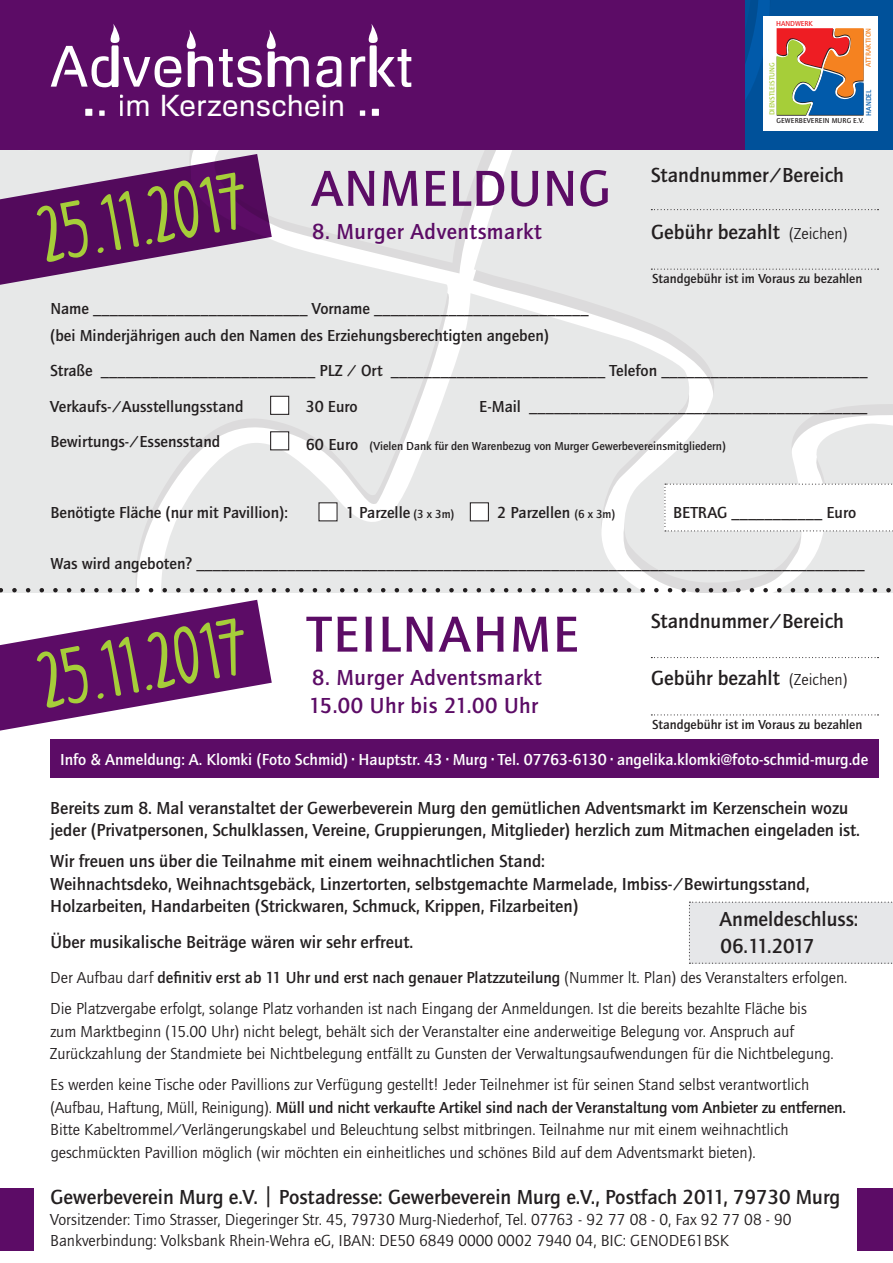
<style>
.page{position:relative;width:893px;height:1263px;background:#fff}
.page>*{position:absolute;margin:0;border:0;box-sizing:border-box;transform-origin:0 0}
.t1{font:500 80.85px "Quay Sans";letter-spacing:.015em;color:#231f20}
.t2{font:75px "KG Luckofthe Irish";color:#a6ce39}
.t3{font:56.85px "Foobar Pro";letter-spacing:.025em;color:#fff}
.t4{font:500 52.35px "Quay Sans";letter-spacing:.03em;color:#5c0c66}
.t5{font:29.55px "Foobar Pro";letter-spacing:.02em;color:#fff}
.t6{font:500 22.5px "Quay Sans";letter-spacing:.025em;color:#5c0c66}
.t7{font:500 21px "Quay Sans";color:#231f20}
.t8{font:500 18px/22.5px "Quay Sans";color:#231f20}
.t9{font:16.5px/22.5px "Quay Sans";color:#231f20}
.t10{font:500 16.5px/27px "Quay Sans";color:#231f20}
.t11{font:500 16.5px "Quay Sans";color:#fff}
.t12{font:500 13.5px "Quay Sans";color:#231f20}
.t13{font:500 12px "Quay Sans";color:#231f20}
.t14{font:500 7.35px "Quay Sans";letter-spacing:.015em;color:#231f20}
.t15{font:500 7.35px "Quay Sans";color:#a6ce39}
.t16{font:500 7.35px "Quay Sans";color:#f58220}
.t17{font:500 7.35px "Quay Sans";color:#ee1d23}
.t18{font:500 7.35px "Quay Sans";color:#015aaa}
.s1{font-weight:400;font-size:16.5px}
.s2{font-size:16.5px}
.s3{font-size:12px}
.s4{font-weight:500}
</style>
<div class="page">
<svg style="left:0;top:600px;width:272px;height:131px"></svg>
<svg style="left:474px;top:0;width:419px;height:293px;background:#c8d4de"></svg>
<svg style="left:452px;top:293px;width:441px;height:295px;background:#e8e9e9"></svg>
<svg style="left:0;top:150px;width:452px;height:438px;background:#d7cfd9"></svg>
<div style="left:764px;top:16px;width:114px;height:115px;background:#fff"></div>
<svg style="left:777px;top:28px;width:87px;height:88px;background:#9f7957"></svg>
<div style="left:50px;top:740px;width:828px;height:38px;background:#5c0c66"></div>
<div style="left:0;top:1188px;width:33px;height:62px;background:#5c0c66"></div>
<div style="left:857px;top:1188px;width:36px;height:62px;background:#5c0c66"></div>
<svg style="left:651px;top:209px;width:227px;height:1px"></svg>
<svg style="left:651px;top:657px;width:227px;height:1px"></svg>
<svg style="left:651px;top:269px;width:227px;height:1px"></svg>
<svg style="left:651px;top:714px;width:227px;height:1px"></svg>
<svg style="left:664px;top:484px;width:229px;height:47px"></svg>
<div style="left:689px;top:902px;width:204px;height:62px;background:#e6e7e9"></div>
<div style="left:271px;top:396px;width:18px;height:18px;background:#fff"></div>
<div style="left:270px;top:396px;width:19px;height:19px;border:1px solid #231f20"></div>
<div style="left:271px;top:432px;width:18px;height:18px;background:#fff"></div>
<div style="left:270px;top:431px;width:19px;height:19px;border:1px solid #231f20"></div>
<div style="left:319px;top:503px;width:18px;height:18px;background:#fff"></div>
<div style="left:470px;top:503px;width:18px;height:18px;background:#fff"></div>
<div style="left:470px;top:502px;width:19px;height:19px;border:1px solid #231f20"></div>
<svg style="left:0;top:588px;width:893px;height:4px;background:#b2b2b2"></svg>
<div style="left:0;top:0;width:744px;height:150px;background:#5c0c66"></div>
<svg style="left:99px;top:110px;width:6px;height:6px"></svg>
<svg style="left:360px;top:110px;width:5px;height:6px"></svg>
<svg style="left:85px;top:109px;width:7px;height:7px"></svg>
<svg style="left:372px;top:109px;width:7px;height:7px"></svg>
<svg style="left:110px;top:24px;width:10px;height:63px"></svg>
<svg style="left:186px;top:30px;width:10px;height:19px"></svg>
<div style="left:188px;top:51px;width:7px;height:36px;background:#fff"></div>
<svg style="left:266px;top:30px;width:10px;height:19px"></svg>
<div style="left:268px;top:51px;width:7px;height:36px;background:#fff"></div>
<svg style="left:368px;top:24px;width:10px;height:63px"></svg>
<h3 class="t3" style="left:50px;top:33px;width:364px">Adventsmarkt</h3>
<h3 class="t5" style="left:119px;top:88px;width:228px">im Kerzenschein</h3>
<p class="t2" style="left:32px;top:189px;width:211px;rotate:-10deg">25.11.2017</p>
<p class="t4" style="left:311px;top:159px;width:301px">ANMELDUNG</p>
<p class="t6" style="left:312px;top:219px;width:231px">8. Murger Adventsmarkt</p>
<p class="t17" style="left:776px;top:20px;width:38px">HANDWERK</p>
<p class="t15" style="left:768px;top:115px;width:54px;rotate:-90deg">DIENSTLEISTUNG</p>
<p class="t16" style="left:864px;top:67px;width:41px;rotate:-90deg">ATTRAKTION</p>
<p class="t18" style="left:864px;top:116px;width:27px;rotate:-90deg">HANDEL</p>
<p class="t14" style="left:776px;top:116px;width:89px">GEWERBEVEREIN MURG E.V.</p>
<p class="t7" style="left:651px;top:164px;width:195px">Standnummer/Bereich</p>
<p class="t7" style="left:651px;top:221px;width:197px">Gebühr bezahlt <span class="s1">(Zeichen)</span></p>
<p class="t12" style="left:652px;top:271px;width:212px">Standgebühr ist im Voraus zu bezahlen</p>
<p class="t10" style="left:50px;top:295px;width:540px">Name __________________________ Vorname __________________________ (bei Minderjährigen auch den Namen des Erziehungsberechtigten angeben)</p>
<p class="t10" style="left:50px;top:358px;width:819px">Straße __________________________ PLZ / Ort __________________________ Telefon _________________________</p>
<p class="t10" style="left:50px;top:393px;width:195px">Verkaufs-/Ausstellungsstand</p>
<p class="t10" style="left:306px;top:393px;width:54px">30 Euro</p>
<p class="t10" style="left:479px;top:393px;width:390px">E-Mail _________________________________________</p>
<p class="t10" style="left:50px;top:429px;width:171px">Bewirtungs-/Essensstand</p>
<p class="t13" style="left:306px;top:440px;width:422px"><span class="s2">60€Euro</span> (Vielen Dank für den Warenbezug von Murger Gewerbevereinsmitgliedern)</p>
<p class="t10" style="left:50px;top:500px;width:239px">Benötigte Fläche (nur mit Pavillion):</p>
<p class="t10" style="left:346px;top:500px;width:110px">1 Parzelle <span class="s3">(3 x 3m)</span></p>
<p class="t10" style="left:497px;top:500px;width:120px">2 Parzellen <span class="s3">(6 x 3m)</span></p>
<p class="t10" style="left:673px;top:500px;width:185px">BETRAG ___________ Euro</p>
<p class="t10" style="left:50px;top:550px;width:816px">Was wird angeboten? _________________________________________________________________________________</p>
<p class="t2" style="left:32px;top:635px;width:211px;rotate:-10deg">25.11.2017</p>
<p class="t4" style="left:307px;top:605px;width:273px">TEILNAHME</p>
<p class="t6" style="left:312px;top:664px;width:231px">8. Murger Adventsmarkt</p>
<p class="t6" style="left:309px;top:693px;width:231px">15.00 Uhr bis 21.00 Uhr</p>
<p class="t7" style="left:651px;top:609px;width:195px">Standnummer/Bereich</p>
<p class="t7" style="left:651px;top:666px;width:197px">Gebühr bezahlt <span class="s1">(Zeichen)</span></p>
<p class="t12" style="left:652px;top:717px;width:212px">Standgebühr ist im Voraus zu bezahlen</p>
<p class="t11" style="left:60px;top:750px;width:810px">Info &amp; Anmeldung: A. Klomki (Foto Schmid) · Hauptstr. 43 · Murg · Tel. 07763-6130 · angelika.klomki@foto-schmid-murg.de</p>
<p class="t8" style="left:50px;top:797px;width:811px">Bereits zum 8. Mal veranstaltet der Gewerbeverein Murg den gemütlichen Adventsmarkt im Kerzenschein wozu jeder (Privatpersonen, Schulklassen, Vereine, Gruppierungen, Mitglieder) herzlich zum Mitmachen eingeladen ist.</p>
<p class="t8" style="left:50px;top:850px;width:761px">Wir freuen uns über die Teilnahme mit einem weihnachtlichen Stand:<br>Weihnachtsdeko, Weihnachtsgebäck, Linzertorten, selbstgemachte Marmelade, Imbiss-/Bewirtungsstand,<br>Holzarbeiten, Handarbeiten (Strickwaren, Schmuck, Krippen, Filzarbeiten)</p>
<p class="t8" style="left:50px;top:931px;width:364px">Über musikalische Beiträge wären wir sehr erfreut.</p>
<p class="t9" style="left:50px;top:967px;width:799px">Der Aufbau darf <span class="s4">definitiv erst ab 11 Uhr und erst nach genauer Platzzuteilung</span> (Nummer lt. Plan) des Veranstalters erfolgen.</p>
<p class="t9" style="left:50px;top:998px;width:785px">Die Platzvergabe erfolgt, solange Platz vorhanden ist nach Eingang der Anmeldungen. Ist die bereits bezahlte Fläche bis zum Marktbeginn (15.00 Uhr) nicht belegt, behält sich der Veranstalter eine anderweitige Belegung vor. Anspruch auf<br>Zurückzahlung der Standmiete bei Nichtbelegung entfällt zu Gunsten der Verwaltungsaufwendungen für die Nichtbelegung.</p>
<p class="t9" style="left:50px;top:1074px;width:797px">Es werden keine Tische oder Pavillions zur Verfügung gestellt! Jeder Teilnehmer ist für seinen Stand selbst verantwortlich (Aufbau, Haftung, Müll, Reinigung). <span class="s4">Müll und nicht verkaufte Artikel sind nach der Veranstaltung vom Anbieter zu entfernen.<br></span>Bitte Kabeltrommel/Verlängerungskabel und Beleuchtung selbst mitbringen. Teilnahme nur mit einem weihnachtlich geschmückten Pavillion möglich (wir möchten ein einheitliches und schönes Bild auf dem Adventsmarkt bieten).</p>
<h1 class="t1" style="left:18px;top:798px;width:884px">EWERBEVEREIN MURG E.V</h1>
<p class="t7" style="left:720px;top:907px;width:140px">Anmeldeschluss:</p>
<p class="t7" style="left:721px;top:934px;width:95px">06.11.2017</p>
<p class="t7" style="left:50px;top:1185px;width:791px">Gewerbeverein Murg e.V. | Postadresse: Gewerbeverein Murg e.V., Postfach 2011, 79730 Murg</p>
<p class="t9" style="left:50px;top:1208px;width:743px">Vorsitzender: Timo Strasser, Diegeringer Str. 45, 79730 Murg-Niederhof, Tel. 07763 - 92 77 08 - 0, Fax 92 77 08 - 90</p>
<p class="t9" style="left:50px;top:1229px;width:680px">Bankverbindung: Volksbank Rhein-Wehra eG, IBAN: DE50 6849 0000 0002 7940 04, BIC: GENODE61BSK</p>
</div>
